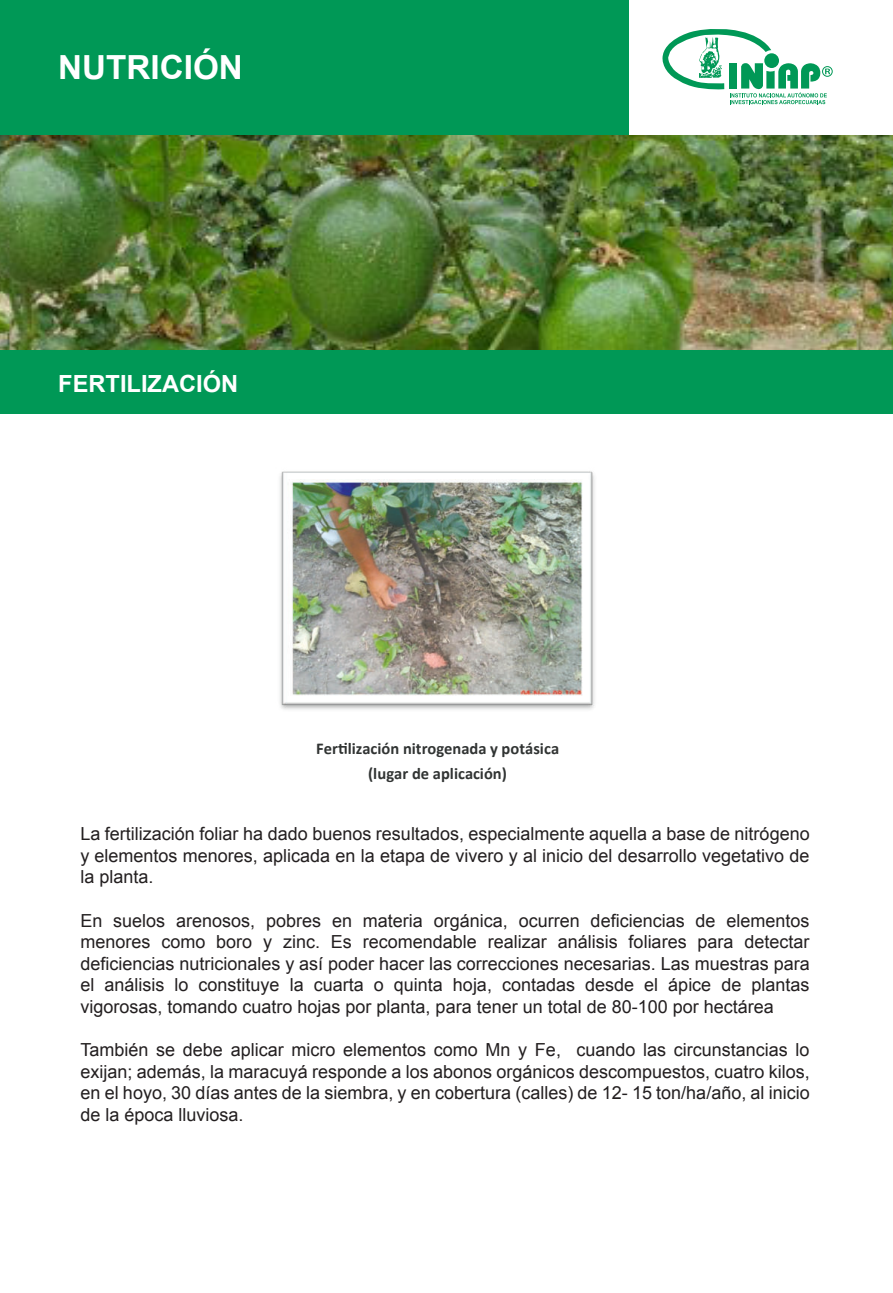
<style>
.page{position:relative;width:893px;height:1293px;background:#fff}
.page>*{position:absolute;margin:0;border:0;box-sizing:border-box;transform-origin:0 0}
.t1{font:700 33.15px "Arial";color:#fff}
.t2{font:700 23.7px "Arial";color:#fff}
.t3{font:18px/21.6px "Arial";color:#231f20;text-align:justify}
.t4{font:700 16.5px/24.9px "Calibri";color:#313433;text-align:center}
</style>
<div class="page">
<svg style="left:662px;top:29px;width:171px;height:75px"></svg>
<div style="left:0;top:1px;width:629px;height:135px;background:#009856"></div>
<div style="left:0;top:350px;width:892px;height:63px;background:#009856"></div>
<svg style="left:338px;top:742px;width:9px;height:12px"></svg>
<img style="left:280px;top:471px;width:315px;height:239px">
<img style="left:0;top:135px;width:892px;height:214px">
<h1 class="t1" style="left:58px;top:48px;width:186px">NUTRICIÓN</h1>
<h2 class="t2" style="left:58px;top:369px;width:181px">FERTILIZACIÓN</h2>
<p class="t4" style="left:316px;top:737px;width:244px">Fer lización nitrogenada y potásica (lugar de aplicación)</p>
<p class="t3" style="left:80px;top:824px;width:731px">La fertilización foliar ha dado buenos resultados, especialmente aquella a base de nitrógeno y elementos menores, aplicada en la etapa de vivero y al inicio del desarrollo vegetativo de la planta.</p>
<p class="t3" style="left:80px;top:911px;width:731px">En suelos arenosos, pobres en materia orgánica, ocurren deficiencias de elementos menores como boro y zinc. Es recomendable realizar análisis foliares para detectar deficiencias nutricionales y así poder hacer las correcciones necesarias. Las muestras para el análisis lo constituye la cuarta o quinta hoja, contadas desde el ápice de plantas vigorosas, tomando cuatro hojas por planta, para tener un total de 80-100 por hectárea</p>
<p class="t3" style="left:80px;top:1040px;width:731px">También se debe aplicar micro elementos como Mn y Fe, cuando las circunstancias lo exijan; además, la maracuyá responde a los abonos orgánicos descompuestos, cuatro kilos, en el hoyo, 30 días antes de la siembra, y en cobertura (calles) de 12- 15 ton/ha/año, al inicio de la época lluviosa.</p>
</div>
